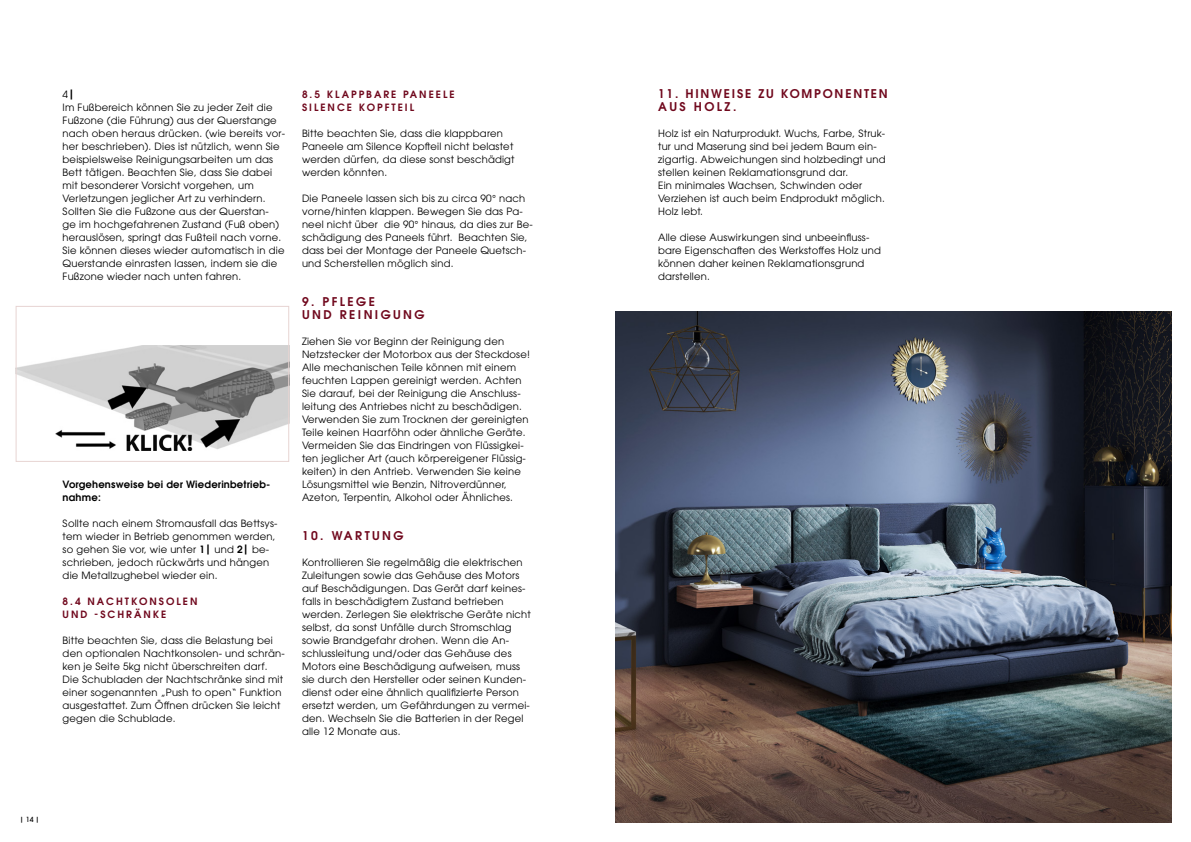
<style>
.page{position:relative;width:1191px;height:842px;background:#fff}
.page>*{position:absolute;margin:0;border:0;box-sizing:border-box;transform-origin:0 0}
.t1{font:600 12px/13px "ITC Avant Garde Pro";letter-spacing:.15em;color:#70081d}
.t2{font:600 12px/13px "ITC Avant Garde Pro";letter-spacing:.2em;color:#70081d}
.t3{font:10px/13px "ITC Avant Garde Pro";letter-spacing:.02em;color:#000}
.t4{font:600 10px/13px "ITC Avant Garde Pro";letter-spacing:.2em;color:#70081d}
.t5{font:600 10px/13px "ITC Avant Garde Pro";letter-spacing:.02em;color:#000}
.t6{font:500 7px "ITC Avant Garde Pro";color:#000}
.s1{font-weight:600}
</style>
<div class="page">
<img style="left:18px;top:346px;width:269px;height:104px">
<div style="left:16px;top:306px;width:273px;height:156px;border:1px solid #e7d4d2"></div>
<img style="left:615px;top:312px;width:556px;height:510px">
<p class="t3" style="left:63px;top:88px;width:224px">4<span class="s1">|<br></span>Im Fußbereich können Sie zu jeder Zeit die Fußzone (die Führung) aus der Querstange nach oben heraus drücken. (wie bereits vor&shy;her beschrieben). Dies ist nützlich, wenn Sie beispielsweise Reinigungsarbeiten um das Bett tätigen. Beachten Sie, dass Sie dabei mit besonderer Vorsicht vorgehen, um Verletzungen jeglicher Art zu verhindern.<br>Sollten Sie die Fußzone aus der Querstan-<br>ge im hochgefahrenen Zustand (Fuß oben) herauslösen, springt das Fußteil nach vorne.<br>Sie können dieses wieder automatisch in die Querstande einrasten lassen, indem sie die Fußzone wieder nach unten fahren.</p>
<p class="t5" style="left:63px;top:478px;width:209px">Vorgehensweise bei der Wiederinbetrieb&shy;nahme:</p>
<p class="t3" style="left:63px;top:517px;width:216px">Sollte nach einem Stromausfall das Bettsys&shy;tem wieder in Betrieb genommen werden, so gehen Sie vor, wie unter <span class="s1">1|</span> und <span class="s1">2|</span> be&shy;schrieben, jedoch rückwärts und hängen die Metallzughebel wieder ein.</p>
<p class="t4" style="left:63px;top:595px;width:136px">8.4 NACHTKONSOLEN<br>UND -SCHRÄNKE</p>
<p class="t3" style="left:63px;top:634px;width:224px">Bitte beachten Sie, dass die Belastung bei den optionalen Nachtkonsolen- und schrän&shy;ken je Seite 5kg nicht überschreiten darf.<br>Die Schubladen der Nachtschränke sind mit einer sogenannten „Push to open“ Funktion ausgestattet. Zum Öffnen drücken Sie leicht gegen die Schublade.</p>
<p class="t4" style="left:302px;top:88px;width:154px">8.5 KLAPPBARE PANEELE<br>SILENCE KOPFTEIL</p>
<p class="t3" style="left:302px;top:127px;width:214px">Bitte beachten Sie, dass die klappbaren Paneele am Silence Kopfteil nicht belastet werden dürfen, da diese sonst beschädigt werden könnten.</p>
<p class="t3" style="left:302px;top:192px;width:232px">Die Paneele lassen sich bis zu circa 90° nach vorne/hinten klappen. Bewegen Sie das Pa&shy;neel nicht über die 90° hinaus, da dies zur Be&shy;schädigung des Paneels führt. Beachten Sie, dass bei der Montage der Paneele Quetsch&shy;und Scherstellen möglich sind.</p>
<p class="t2" style="left:302px;top:295px;width:124px">9. PFLEGE<br>UND REINIGUNG</p>
<p class="t3" style="left:302px;top:335px;width:229px">Ziehen Sie vor Beginn der Reinigung den Netzstecker der Motorbox aus der Steckdose!<br>Alle mechanischen Teile können mit einem feuchten Lappen gereinigt werden. Achten Sie darauf, bei der Reinigung die Anschluss&shy;leitung des Antriebes nicht zu beschädigen.<br>Verwenden Sie zum Trocknen der gereinigten Teile keinen Haarföhn oder ähnliche Geräte.<br>Vermeiden Sie das Eindringen von Flüssigkei&shy;ten jeglicher Art (auch körpereigener Flüssig&shy;keiten) in den Antrieb. Verwenden Sie keine Lösungsmittel wie Benzin, Nitroverdünner, Azeton, Terpentin, Alkohol oder Ähnliches.</p>
<p class="t2" style="left:302px;top:529px;width:103px">10. WARTUNG</p>
<p class="t3" style="left:302px;top:556px;width:230px">Kontrollieren Sie regelmäßig die elektrischen Zuleitungen sowie das Gehäuse des Motors auf Beschädigungen. Das Gerät darf keines&shy;falls in beschädigtem Zustand betrieben werden. Zerlegen Sie elektrische Geräte nicht selbst, da sonst Unfälle durch Stromschlag sowie Brandgefahr drohen. Wenn die An&shy;schlussleitung und/oder das Gehäuse des Motors eine Beschädigung aufweisen, muss sie durch den Hersteller oder seinen Kunden&shy;dienst oder eine ähnlich qualifizierte Person ersetzt werden, um Gefährdungen zu vermei&shy;den. Wechseln Sie die Batterien in der Regel alle 12 Monate aus.</p>
<p class="t6" style="left:20px;top:815px;width:21px">| 14 |</p>
<p class="t1" style="left:658px;top:87px;width:231px">11. HINWEISE ZU KOMPONENTEN<br>AUS HOLZ.</p>
<p class="t3" style="left:658px;top:127px;width:229px">Holz ist ein Naturprodukt. Wuchs, Farbe, Struk&shy;tur und Maserung sind bei jedem Baum ein&shy;zigartig. Abweichungen sind holzbedingt und stellen keinen Reklamationsgrund dar.<br>Ein minimales Wachsen, Schwinden oder Verziehen ist auch beim Endprodukt möglich.<br>Holz lebt.</p>
<p class="t3" style="left:658px;top:231px;width:224px">Alle diese Auswirkungen sind unbeeinfluss&shy;bare Eigenschaften des Werkstoffes Holz und können daher keinen Reklamationsgrund darstellen.</p>
</div>
